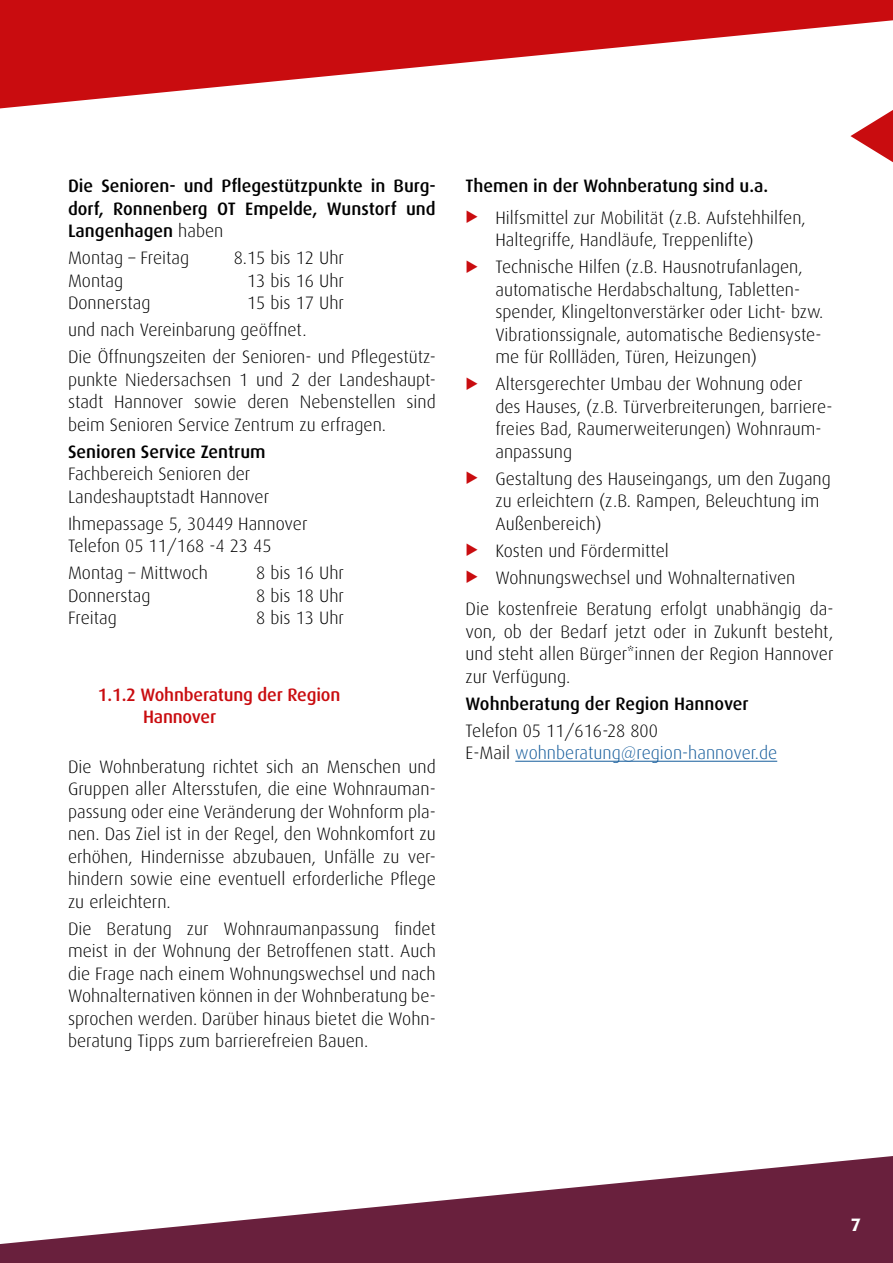
<style>
.page{position:relative;width:893px;height:1263px;background:#fff}
.page>*{position:absolute;margin:0;border:0;box-sizing:border-box;transform-origin:0 0}
.t1{font:300 18px/22.5px "Dax";color:#000}
.t2{font:500 18px/22.5px "Dax";color:#000;text-align:justify}
.t3{font:300 18px/22.5px "Dax";color:#155c9b}
.t4{font:500 18px/22.5px "Dax";letter-spacing:-.01em;color:#c90c0f}
.t5{font:700 18px "Dax";color:#fff}
.s1{font-weight:300}
.s2{color:#000}
</style>
<div class="page">
<svg style="left:0;top:1156px;width:893px;height:107px;fill:#69203d"></svg>
<svg style="left:0;top:0;width:893px;height:108px;fill:#c90c0f"></svg>
<svg style="left:850px;top:102px;width:43px;height:61px"></svg>
<hr style="left:515px;top:761px;width:262px;height:1px;background:#155c9b">
<p class="t2" style="left:68px;top:175px;width:369px">Die Senioren- und Pflegestützpunkte in Burg&shy;dorf, Ronnenberg OT Empelde, Wunstorf und Langenhagen <span class="s1">haben</span></p>
<p class="t1" style="left:68px;top:247px;width:123px">Montag – Freitag</p>
<p class="t1" style="left:234px;top:247px;width:112px">8.15 bis 12 Uhr</p>
<p class="t1" style="left:68px;top:270px;width:57px">Montag</p>
<p class="t1" style="left:247px;top:270px;width:98px">13 bis 16 Uhr</p>
<p class="t1" style="left:68px;top:292px;width:84px">Donnerstag</p>
<p class="t1" style="left:68px;top:290px;width:369px;line-height:27px;text-indent:179px">15 bis 17 Uhr<br>und nach Vereinbarung geöffnet.<br>Die Öffnungszeiten der Senioren- und Pflegestütz-</p>
<p class="t1" style="left:68px;top:369px;width:369px;text-align:justify">punkte Niedersachsen 1 und 2 der Landeshaupt&shy;stadt Hannover sowie deren Nebenstellen sind beim Senioren Service Zentrum zu erfragen.</p>
<p class="t2" style="left:68px;top:440px;width:199px">Senioren Service Zentrum</p>
<p class="t1" style="left:68px;top:463px;width:203px">Fachbereich Senioren der<br>Landeshauptstadt Hannover</p>
<p class="t1" style="left:68px;top:513px;width:241px">Ihmepassage 5, 30449 Hannover<br>Telefon 05 11/168 -4 23 45</p>
<p class="t1" style="left:68px;top:562px;width:142px">Montag – Mittwoch</p>
<p class="t1" style="left:256px;top:562px;width:89px">8 bis 16 Uhr</p>
<p class="t1" style="left:68px;top:585px;width:84px">Donnerstag</p>
<p class="t1" style="left:256px;top:585px;width:89px">8 bis 18 Uhr</p>
<p class="t1" style="left:68px;top:607px;width:50px">Freitag</p>
<p class="t1" style="left:256px;top:607px;width:89px">8 bis 13 Uhr</p>
<p class="t4" style="left:143px;top:683px;width:199px;text-indent:-45px">1.1.2 Wohnberatung der Region<br>Hannover</p>
<p class="t1" style="left:68px;top:756px;width:369px;text-align:justify">Die Wohnberatung richtet sich an Menschen und Gruppen aller Altersstufen, die eine Wohnrauman&shy;passung oder eine Veränderung der Wohnform pla&shy;nen. Das Ziel ist in der Regel, den Wohnkomfort zu erhöhen, Hindernisse abzubauen, Unfälle zu ver&shy;hindern sowie eine eventuell erforderliche Pflege zu erleichtern.</p>
<p class="t1" style="left:68px;top:918px;width:369px;text-align:justify">Die Beratung zur Wohnraumanpassung findet meist in der Wohnung der Betroffenen statt. Auch die Frage nach einem Wohnungswechsel und nach Wohnalternativen können in der Wohnberatung be&shy;sprochen werden. Darüber hinaus bietet die Wohn&shy;beratung Tipps zum barrierefreien Bauen.</p>
<p class="t2" style="left:466px;top:175px;width:304px">Themen in der Wohnberatung sind u.a.</p>
<p class="t1" style="left:495px;top:207px;width:312px">Hilfsmittel zur Mobilität (z.B. Aufstehhilfen,<br>Haltegriffe, Handläufe, Treppenlifte)</p>
<p class="t1" style="left:495px;top:256px;width:329px">Technische Hilfen (z.B. Hausnotrufanlagen, automatische Herdabschaltung, Tabletten&shy;spender, Klingeltonverstärker oder Licht- bzw.<br>Vibrationssignale, automatische Bediensyste&shy;me für Rollläden, Türen, Heizungen)</p>
<p class="t1" style="left:495px;top:373px;width:339px">Altersgerechter Umbau der Wohnung oder<br>des Hauses, (z.B. Türverbreiterungen, barriere&shy;freies Bad, Raumerweiterungen) Wohnraum&shy;anpassung</p>
<p class="t1" style="left:495px;top:468px;width:337px">Gestaltung des Hauseingangs, um den Zugang zu erleichtern (z.B. Rampen, Beleuchtung im<br>Außenbereich)</p>
<p class="t1" style="left:495px;top:537px;width:301px;line-height:27px">Kosten und Fördermittel<br>Wohnungswechsel und Wohnalternativen</p>
<p class="t1" style="left:466px;top:598px;width:369px;text-align:justify">Die kostenfreie Beratung erfolgt unabhängig da&shy;von, ob der Bedarf jetzt oder in Zukunft besteht, und steht allen Bürger*innen der Region Hannover zur Verfügung.</p>
<p class="t2" style="left:466px;top:692px;width:285px">Wohnberatung der Region Hannover</p>
<p class="t3" style="left:466px;top:720px;width:313px"><span class="s2">Telefon 05 11/616-28 800<br>E-Mail</span> wohnberatung@region-hannover.de</p>
<p class="t5" style="left:851px;top:1214px;width:12px">7</p>
</div>
